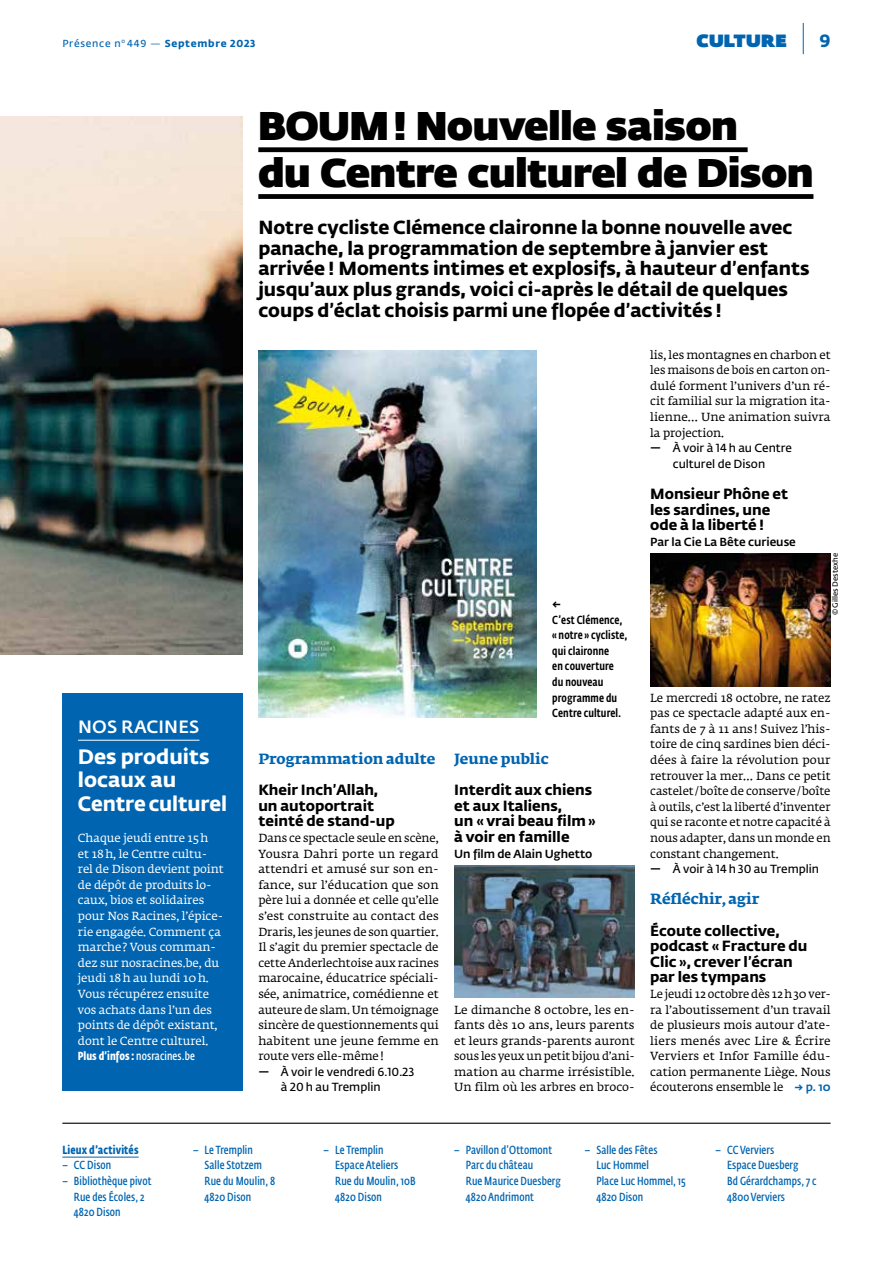
<style>
.page{position:relative;width:893px;height:1263px;background:#fff}
.page>*{position:absolute;margin:0;border:0;box-sizing:border-box;transform-origin:0 0}
.t1{font:800 39.75px/46.8px "Fedra Sans Dis Std";color:#000}
.t2{font:700 20.7px/23.4px "Fedra Sans Std";color:#fff}
.t3{font:700 18.75px/20.9px "Fedra Sans Std";color:#000}
.t4{font:500 17.7px "Fedra Sans Alt Std";letter-spacing:.01em;color:#fff}
.t5{font:900 17.7px "Fedra Sans Dis Std";letter-spacing:.05em;color:#0064b0}
.t6{font:700 17.7px "Fedra Sans Std";color:#0064b0}
.t7{font:700 14.7px/15.6px "Fedra Sans Std";color:#000}
.t8{font:700 14.7px "Fedra Serif A Std";color:#0064b0}
.t9{font:11.7px/15.6px "Fedra Serif A Std";color:#000;text-align:justify}
.t10{font:600 11.7px/15.6px "Fedra Sans Cond Std";letter-spacing:.01em;color:#0064b0}
.t11{font:11.7px/15.6px "Fedra Serif A Std";color:#fff}
.t12{font:600 11.7px/15.6px "Fedra Sans Std";color:#000}
.t13{font:500 11.7px/15.6px "Fedra Sans Cond Std";letter-spacing:.01em;color:#000}
.t14{font:500 11.7px "Fedra Sans Std";color:#000}
.t15{font:600 11.7px "Fedra Sans Cond Std";letter-spacing:.01em;color:#fff}
.t16{font:700 11.7px "Fedra Sans Cond Std";letter-spacing:.01em;color:#0064b0}
.t17{font:500 11.7px "Fedra Sans Std";color:#0064b0}
.t18{font:700 10.2px "Fedra Sans Std";letter-spacing:.07em;color:#0064b0}
.t19{font:600 7.5px "Fedra Sans Std";color:#000}
.s1{font-weight:600}
.s2{font-family:"Fedra Serif A Std";font-weight:400}
.s3{font-weight:700}
</style>
<div class="page">
<img style="left:0;top:117px;width:243px;height:538px">
<hr style="left:62px;top:1157px;width:77px;height:1px;background:#0064b0">
<div style="left:258px;top:147px;width:490px;height:5px;background:#000"></div>
<div style="left:258px;top:194px;width:555px;height:5px;background:#000"></div>
<img style="left:454px;top:865px;width:181px;height:133px">
<img style="left:650px;top:553px;width:181px;height:133px">
<hr style="left:62px;top:1123px;width:769px;height:1px;background:#000">
<img style="left:258px;top:350px;width:279px;height:367px">
<div style="left:62px;top:693px;width:181px;height:398px;background:#0064b0"></div>
<hr style="left:78px;top:740px;width:121px;height:1px;background:#fff">
<hr style="left:803px;top:23px;width:1px;height:31px;background:#0064b0">
<p class="t18" style="left:62px;top:37px;width:195px"><span class="s1">Présence n</span><sup>o</sup> <span class="s1">449</span> <span class="s2">—</span> Septembre 2023</p>
<h3 class="t5" style="left:697px;top:25px;width:92px">CULTURE</h3>
<h3 class="t6" style="left:820px;top:29px;width:12px">9</h3>
<h1 class="t1" style="left:258px;top:100px;width:557px">BOUM! Nouvelle saison<br>du Centre culturel de Dison</h1>
<p class="t3" style="left:258px;top:217px;width:553px">Notre cycliste Clémence claironne la bonne nouvelle avec panache, la programmation de septembre à janvier est arrivée ! Moments intimes et explosifs, à hauteur d’enfants jusqu’aux plus grands, voici ci-après le détail de quelques coups d’éclat choisis parmi une flopée d’activités !</p>
<h3 class="t4" style="left:78px;top:715px;width:123px">NOS RACINES</h3>
<h2 class="t2" style="left:78px;top:745px;width:151px">Des produits locaux au<br>Centre culturel</h2>
<p class="t11" style="left:78px;top:831px;width:147px">Chaque jeudi entre 15h<br>et 18h, le Centre cultu&shy;rel de Dison devient point de dépôt de produits lo&shy;caux, bios et solidaires pour Nos Racines, l’épice&shy;rie engagée. Comment ça marche? Vous comman&shy;dez sur nosracines.be, du jeudi 18h au lundi 10h.<br>Vous récupérez ensuite vos achats dans l’un des points de dépôt existant, dont le Centre culturel.</p>
<p class="t15" style="left:78px;top:1049px;width:118px"><span class="s3">Plus d’infos:</span> nosracines.be</p>
<p class="t8" style="left:258px;top:748px;width:179px">Programmation adulte</p>
<p class="t7" style="left:258px;top:782px;width:138px">Kheir Inch’Allah, un autoportrait teinté de stand-up</p>
<p class="t9" style="left:258px;top:831px;width:182px">Dans ce spectacle seule en scène, Yousra Dahri porte un regard attendri et amusé sur son en&shy;fance, sur l’éducation que son père lui a donnée et celle qu’elle s’est construite au contact des Draris, les jeunes de son quartier.<br>Il s’agit du premier spectacle de cette Anderlechtoise aux racines marocaine, éducatrice spéciali&shy;sée, animatrice, comédienne et auteure de slam. Un témoignage sincère de questionnements qui habitent une jeune femme en route vers elle-même!</p>
<p class="t12" style="left:281px;top:1064px;width:135px;text-indent:-23px"><span class="s3">—</span> À voir le vendredi 6.10.23 à 20 h au Tremplin</p>
<p class="t14" style="left:552px;top:597px;width:10px">←</p>
<p class="t13" style="left:552px;top:612px;width:77px">C’est Clémence, « notre » cycliste, qui claironne<br>en couverture du nouveau programme du<br>Centre culturel.</p>
<p class="t8" style="left:454px;top:748px;width:96px">Jeune public</p>
<p class="t7" style="left:454px;top:782px;width:143px">Interdit aux chiens et aux Italiens,<br>un « vrai beau film » à voir en famille</p>
<p class="t14" style="left:454px;top:846px;width:140px">Un film de Alain Ughetto</p>
<p class="t9" style="left:454px;top:1002px;width:182px">Le dimanche 8 octobre, les en&shy;fants dès 10 ans, leurs parents et leurs grands-parents auront sous les yeux un petit bijou d’ani&shy;mation au charme irrésistible.<br>Un film où les arbres en broco-</p>
<p class="t9" style="left:650px;top:348px;width:182px">lis, les montagnes en charbon et les maisons de bois en carton on&shy;dulé forment l’univers d’un ré&shy;cit familial sur la migration ita&shy;lienne… Une animation suivra la projection.</p>
<p class="t12" style="left:650px;top:440px;width:143px;text-align:center"><span class="s3">—</span> À voir à 14 h au Centre culturel de Dison</p>
<p class="t7" style="left:650px;top:486px;width:139px">Monsieur Phône et les sardines, une ode à la liberté !</p>
<p class="t14" style="left:650px;top:534px;width:147px">Par la Cie La Bête curieuse</p>
<p class="t19" style="left:831px;top:615px;width:63px;rotate:-90deg">© Gilles Destexhe</p>
<p class="t9" style="left:650px;top:691px;width:182px">Le mercredi 18 octobre, ne ratez pas ce spectacle adapté aux en&shy;fants de 7 à 11 ans ! Suivez l’his&shy;toire de cinq sardines bien déci&shy;dées à faire la révolution pour retrouver la mer… Dans ce petit castelet /boîte de conserve/boîte à outils, c’est la liberté d’inventer qui se raconte et notre capacité à nous adapter, dans un monde en constant changement.</p>
<p class="t12" style="left:650px;top:861px;width:170px"><span class="s3">—</span> À voir à 14 h 30 au Tremplin</p>
<p class="t8" style="left:650px;top:889px;width:110px">Réfléchir, agir</p>
<p class="t7" style="left:650px;top:922px;width:159px">Écoute collective, podcast « Fracture du<br>Clic », crever l’écran par les tympans</p>
<p class="t9" style="left:650px;top:987px;width:182px">Le jeudi 12 octobre dès 12h30 ver&shy;ra l’aboutissement d’un travail de plusieurs mois autour d’ate&shy;liers menés avec Lire &amp; Écrire Verviers et Infor Famille édu&shy;cation permanente Liège. Nous écouterons ensemble le</p>
<p class="t17" style="left:795px;top:1080px;width:37px">→ p. 10</p>
<p class="t16" style="left:62px;top:1142px;width:78px">Lieux d’activités</p>
<p class="t10" style="left:62px;top:1158px;width:50px">– CC Dison</p>
<p class="t10" style="left:74px;top:1173px;width:79px;text-indent:-12px">– Bibliothèque pivot<br>Rue des Écoles,2<br>4820 Dison</p>
<p class="t10" style="left:205px;top:1142px;width:72px;text-indent:-12px">– Le Tremplin<br>Salle Stotzem<br>Rue du Moulin, 8<br>4820 Dison</p>
<p class="t10" style="left:335px;top:1142px;width:82px;text-indent:-12px">– Le Tremplin<br>Espace Ateliers<br>Rue du Moulin, 10B<br>4820 Dison</p>
<p class="t10" style="left:466px;top:1142px;width:97px;text-indent:-12px">– Pavillon d’Ottomont<br>Parc du château<br>Rue Maurice Duesberg<br>4820 Andrimont</p>
<p class="t10" style="left:596px;top:1142px;width:91px;text-indent:-12px">– Salle des Fêtes<br>Luc Hommel<br>Place Luc Hommel, 15<br>4820 Dison</p>
<p class="t10" style="left:727px;top:1142px;width:91px;text-indent:-12px">– CC Verviers<br>Espace Duesberg<br>Bd Gérardchamps,7 c<br>4800 Verviers</p>
</div>
